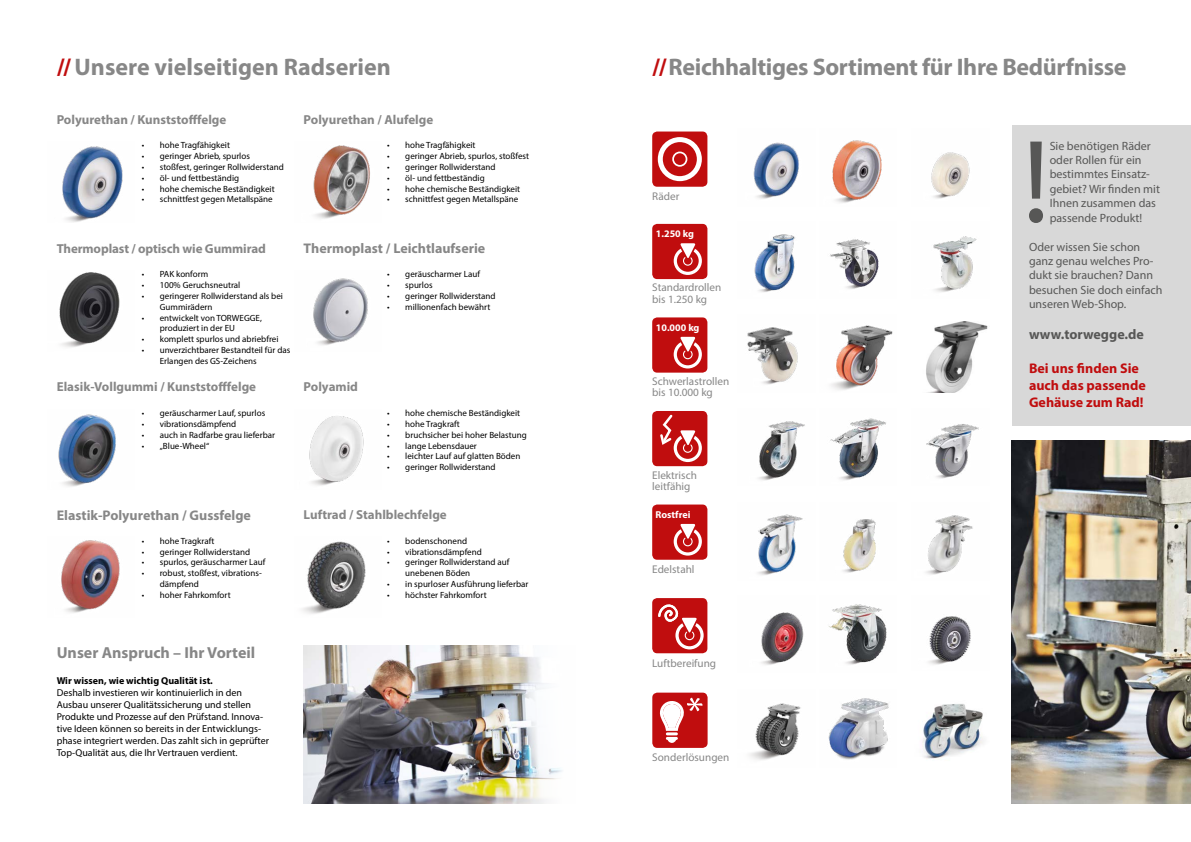
<style>
.page{position:relative;width:1191px;height:842px;background:#fff}
.page>*{position:absolute;margin:0;border:0;box-sizing:border-box;transform-origin:0 0}
.t1{font:118.8px "Myriad Pro";color:#575756}
.t2{font:700 24px "Myriad Pro";letter-spacing:-.015em;color:#878787}
.t3{font:700 16px "Myriad Pro";color:#878787}
.t4{font:700 14px "Myriad Pro";color:#878787}
.t5{font:700 14px/16.8px "Myriad Pro";color:#c00d0e}
.t6{font:700 14px "Myriad Pro";color:#575756}
.t7{font:700 13px "Myriad Pro";color:#878787}
.t8{font:12px/14.4px "Myriad Pro";color:#575756}
.t9{font:11.2px/11.2px "Myriad Pro";color:#878787}
.t10{font:10px/12px "Myriad Pro";color:#000}
.t11{font:700 10px "Myriad Pro";color:#000}
.t12{font:700 10px "Myriad Pro";color:#fff}
.t13{font:9px/10.8px "Myriad Pro";color:#000}
.s1{color:#c00d0e}
</style>
<div class="page">
<img style="left:62px;top:146px;width:61px;height:76px">
<img style="left:59px;top:272px;width:61px;height:75px">
<img style="left:58px;top:414px;width:58px;height:73px">
<img style="left:61px;top:540px;width:59px;height:73px">
<img style="left:313px;top:145px;width:57px;height:74px">
<img style="left:313px;top:278px;width:55px;height:67px">
<img style="left:309px;top:416px;width:55px;height:70px">
<img style="left:302px;top:541px;width:64px;height:73px">
<img style="left:304px;top:646px;width:258px;height:158px">
<div style="left:652px;top:132px;width:55px;height:55px;background:#c00d0e;border-radius:5px"></div>
<div style="left:658px;top:137px;width:44px;height:44px;border:5px solid #fff;border-radius:50%"></div>
<div style="left:672px;top:152px;width:15px;height:15px;border:2px solid #fff;border-radius:50%"></div>
<div style="left:652px;top:224px;width:55px;height:55px;background:#c00d0e;border-radius:5px"></div>
<div style="left:673px;top:247px;width:29px;height:28px;border:3px solid #fff;border-radius:50%"></div>
<div style="left:683px;top:256px;width:9px;height:10px;border:1px solid #fff;border-radius:50%"></div>
<svg style="left:677px;top:243px;width:20px;height:22px"></svg>
<div style="left:652px;top:317px;width:55px;height:56px;background:#c00d0e;border-radius:5px"></div>
<div style="left:673px;top:340px;width:29px;height:28px;border:3px solid #fff;border-radius:50%"></div>
<div style="left:683px;top:350px;width:9px;height:9px;border:1px solid #fff;border-radius:50%"></div>
<svg style="left:677px;top:336px;width:20px;height:22px"></svg>
<div style="left:652px;top:411px;width:55px;height:55px;background:#c00d0e;border-radius:5px"></div>
<div style="left:673px;top:434px;width:29px;height:28px;border:3px solid #fff;border-radius:50%"></div>
<div style="left:683px;top:443px;width:9px;height:10px;border:1px solid #fff;border-radius:50%"></div>
<svg style="left:660px;top:414px;width:37px;height:38px"></svg>
<div style="left:652px;top:504px;width:55px;height:56px;background:#c00d0e;border-radius:5px"></div>
<div style="left:673px;top:527px;width:29px;height:29px;border:3px solid #fff;border-radius:50%"></div>
<div style="left:683px;top:537px;width:9px;height:9px;border:1px solid #fff;border-radius:50%"></div>
<svg style="left:677px;top:523px;width:20px;height:22px"></svg>
<div style="left:652px;top:598px;width:55px;height:55px;background:#c00d0e;border-radius:5px"></div>
<div style="left:675px;top:621px;width:28px;height:28px;border:3px solid #fff;border-radius:50%"></div>
<div style="left:684px;top:630px;width:10px;height:10px;border:1px solid #fff;border-radius:50%"></div>
<svg style="left:658px;top:604px;width:40px;height:35px"></svg>
<div style="left:652px;top:693px;width:55px;height:55px;background:#c00d0e;border-radius:5px"></div>
<svg style="left:659px;top:697px;width:43px;height:46px"></svg>
<img style="left:753px;top:142px;width:46px;height:57px">
<img style="left:754px;top:234px;width:41px;height:58px">
<img style="left:747px;top:327px;width:51px;height:58px">
<img style="left:758px;top:421px;width:47px;height:60px">
<img style="left:758px;top:514px;width:45px;height:61px">
<img style="left:761px;top:612px;width:43px;height:53px">
<img style="left:749px;top:703px;width:52px;height:57px">
<img style="left:832px;top:140px;width:50px;height:63px">
<img style="left:830px;top:239px;width:49px;height:50px">
<img style="left:831px;top:325px;width:62px;height:65px">
<img style="left:830px;top:418px;width:56px;height:62px">
<img style="left:843px;top:519px;width:33px;height:54px">
<img style="left:828px;top:604px;width:59px;height:61px">
<img style="left:828px;top:698px;width:61px;height:62px">
<img style="left:931px;top:152px;width:39px;height:47px">
<img style="left:933px;top:236px;width:44px;height:56px">
<img style="left:926px;top:321px;width:62px;height:71px">
<img style="left:926px;top:424px;width:53px;height:55px">
<img style="left:926px;top:515px;width:47px;height:60px">
<img style="left:928px;top:616px;width:43px;height:49px">
<img style="left:922px;top:704px;width:62px;height:55px">
<div style="left:1012px;top:125px;width:179px;height:300px;background:#d8d8d8"></div>
<img style="left:1011px;top:441px;width:180px;height:362px">
<h2 class="t2" style="left:57px;top:51px;width:336px"><span class="s1">//</span> Unsere vielseitigen Radserien</h2>
<h2 class="t2" style="left:652px;top:51px;width:476px"><span class="s1">//</span> Reichhaltiges Sortiment für Ihre Bedürfnisse</h2>
<h3 class="t7" style="left:57px;top:111px;width:171px">Polyurethan / Kunststofffelge</h3>
<h3 class="t7" style="left:304px;top:111px;width:131px">Polyurethan / Alufelge</h3>
<p class="t13" style="left:142px;top:140px;width:90px">• hohe Tragfähigkeit</p>
<p class="t13" style="left:142px;top:151px;width:110px">• geringer Abrieb, spurlos</p>
<p class="t13" style="left:142px;top:161px;width:143px">• stoßfest, geringer Rollwiderstand</p>
<p class="t13" style="left:142px;top:172px;width:99px">• öl- und fettbeständig</p>
<p class="t13" style="left:142px;top:183px;width:134px">• hohe chemische Beständigkeit</p>
<p class="t13" style="left:142px;top:194px;width:132px">• schnittfest gegen Metallspäne</p>
<p class="t13" style="left:387px;top:140px;width:90px">• hohe Tragfähigkeit</p>
<p class="t13" style="left:387px;top:151px;width:143px">• geringer Abrieb, spurlos, stoßfest</p>
<p class="t13" style="left:387px;top:161px;width:110px">• geringer Rollwiderstand</p>
<p class="t13" style="left:387px;top:172px;width:99px">• öl- und fettbeständig</p>
<p class="t13" style="left:387px;top:183px;width:134px">• hohe chemische Beständigkeit</p>
<p class="t13" style="left:387px;top:194px;width:132px">• schnittfest gegen Metallspäne</p>
<p class="t9" style="left:652px;top:191px;width:29px">Räder</p>
<p class="t12" style="left:656px;top:227px;width:40px">1.250 kg</p>
<h3 class="t7" style="left:57px;top:240px;width:211px">Thermoplast / optisch wie Gummirad</h3>
<h3 class="t4" style="left:304px;top:239px;width:183px">Thermoplast / Leichtlaufserie</h3>
<p class="t13" style="left:142px;top:269px;width:68px">• PAK konform</p>
<p class="t13" style="left:142px;top:280px;width:100px">• 100% Geruchsneutral</p>
<p class="t13" style="left:160px;top:290px;width:125px;text-indent:-18px">• geringerer Rollwiderstand als bei<br>Gummirädern</p>
<p class="t13" style="left:160px;top:312px;width:104px;text-indent:-18px">• entwickelt von TORWEGGE, produziert in der EU</p>
<p class="t13" style="left:142px;top:334px;width:138px">• komplett spurlos und abriebfrei</p>
<p class="t13" style="left:160px;top:344px;width:132px;text-indent:-18px">• unverzichtbarer Bestandteil für das<br>Erlangen des GS-Zeichens</p>
<p class="t13" style="left:387px;top:269px;width:94px">• geräuscharmer Lauf</p>
<p class="t13" style="left:387px;top:280px;width:47px">• spurlos</p>
<p class="t13" style="left:387px;top:290px;width:110px">• geringer Rollwiderstand</p>
<p class="t13" style="left:387px;top:301px;width:104px">• millionenfach bewährt</p>
<p class="t9" style="left:652px;top:282px;width:71px">Standardrollen bis 1.250 kg</p>
<p class="t12" style="left:656px;top:321px;width:45px">10.000 kg</p>
<h3 class="t7" style="left:57px;top:379px;width:201px">Elasik-Vollgummi / Kunststofffelge</h3>
<h3 class="t7" style="left:304px;top:379px;width:56px">Polyamid</h3>
<p class="t9" style="left:652px;top:375px;width:79px">Schwerlastrollen bis 10.000 kg</p>
<h1 class="t1" style="left:1022px;top:109px;width:29px">!</h1>
<h3 class="t8" style="left:1049px;top:138px;width:112px">Sie benötigen Räder oder Rollen für ein bestimmtes Einsatz&shy;gebiet? Wir finden mit<br>Ihnen zusammen das passende Produkt!</h3>
<h3 class="t8" style="left:1029px;top:239px;width:135px">Oder wissen Sie schon ganz genau welches Pro&shy;dukt sie brauchen? Dann besuchen Sie doch einfach unseren Web-Shop.</h3>
<h3 class="t6" style="left:1029px;top:325px;width:116px">www.torwegge.de</h3>
<h3 class="t5" style="left:1029px;top:359px;width:118px">Bei uns finden Sie auch das passende<br>Gehäuse zum Rad!</h3>
<p class="t13" style="left:142px;top:408px;width:125px">• geräuscharmer Lauf, spurlos</p>
<p class="t13" style="left:142px;top:418px;width:96px">• vibrationsdämpfend</p>
<p class="t13" style="left:142px;top:429px;width:135px">• auch in Radfarbe grau lieferbar</p>
<p class="t13" style="left:142px;top:440px;width:69px">• „Blue-Wheel“</p>
<p class="t13" style="left:387px;top:408px;width:134px">• hohe chemische Beständigkeit</p>
<p class="t13" style="left:387px;top:418px;width:74px">• hohe Tragkraft</p>
<p class="t13" style="left:387px;top:429px;width:141px">• bruchsicher bei hoher Belastung</p>
<p class="t13" style="left:387px;top:440px;width:91px">• lange Lebensdauer</p>
<p class="t13" style="left:387px;top:451px;width:135px">• leichter Lauf auf glatten Böden</p>
<p class="t13" style="left:387px;top:462px;width:110px">• geringer Rollwiderstand</p>
<p class="t9" style="left:652px;top:469px;width:46px">Elektrisch leitfähig</p>
<h3 class="t4" style="left:57px;top:506px;width:196px">Elastik-Polyurethan / Gussfelge</h3>
<h3 class="t7" style="left:304px;top:506px;width:145px">Luftrad / Stahlblechfelge</h3>
<p class="t12" style="left:655px;top:508px;width:36px">Rostfrei</p>
<p class="t13" style="left:142px;top:535px;width:74px">• hohe Tragkraft</p>
<p class="t13" style="left:142px;top:546px;width:110px">• geringer Rollwiderstand</p>
<p class="t13" style="left:142px;top:557px;width:125px">• spurlos, geräuscharmer Lauf</p>
<p class="t13" style="left:160px;top:568px;width:103px;text-indent:-18px">• robust, stoßfest, vibrations&shy;dämpfend</p>
<p class="t13" style="left:142px;top:589px;width:90px">• hoher Fahrkomfort</p>
<p class="t13" style="left:387px;top:535px;width:81px">• bodenschonend</p>
<p class="t13" style="left:387px;top:546px;width:96px">• vibrationsdämpfend</p>
<p class="t13" style="left:405px;top:557px;width:106px;text-indent:-18px">• geringer Rollwiderstand auf unebenen Böden</p>
<p class="t13" style="left:387px;top:578px;width:143px">• in spurloser Ausführung lieferbar</p>
<p class="t13" style="left:387px;top:589px;width:101px">• höchster Fahrkomfort</p>
<p class="t9" style="left:652px;top:564px;width:44px">Edelstahl</p>
<h3 class="t3" style="left:57px;top:642px;width:200px">Unser Anspruch – Ihr Vorteil</h3>
<p class="t11" style="left:57px;top:674px;width:158px">Wir wissen, wie wichtig Qualität ist.</p>
<p class="t10" style="left:57px;top:686px;width:214px">Deshalb investieren wir kontinuierlich in den Ausbau unserer Qualitätssicherung und stellen Produkte und Prozesse auf den Prüfstand. Innova&shy;tive Ideen können so bereits in der Entwicklungs&shy;phase integriert werden. Das zahlt sich in geprüfter Top-Qualität aus, die Ihr Vertrauen verdient.</p>
<p class="t9" style="left:652px;top:657px;width:65px">Luftbereifung</p>
<p class="t9" style="left:652px;top:751px;width:79px">Sonderlösungen</p>
</div>
